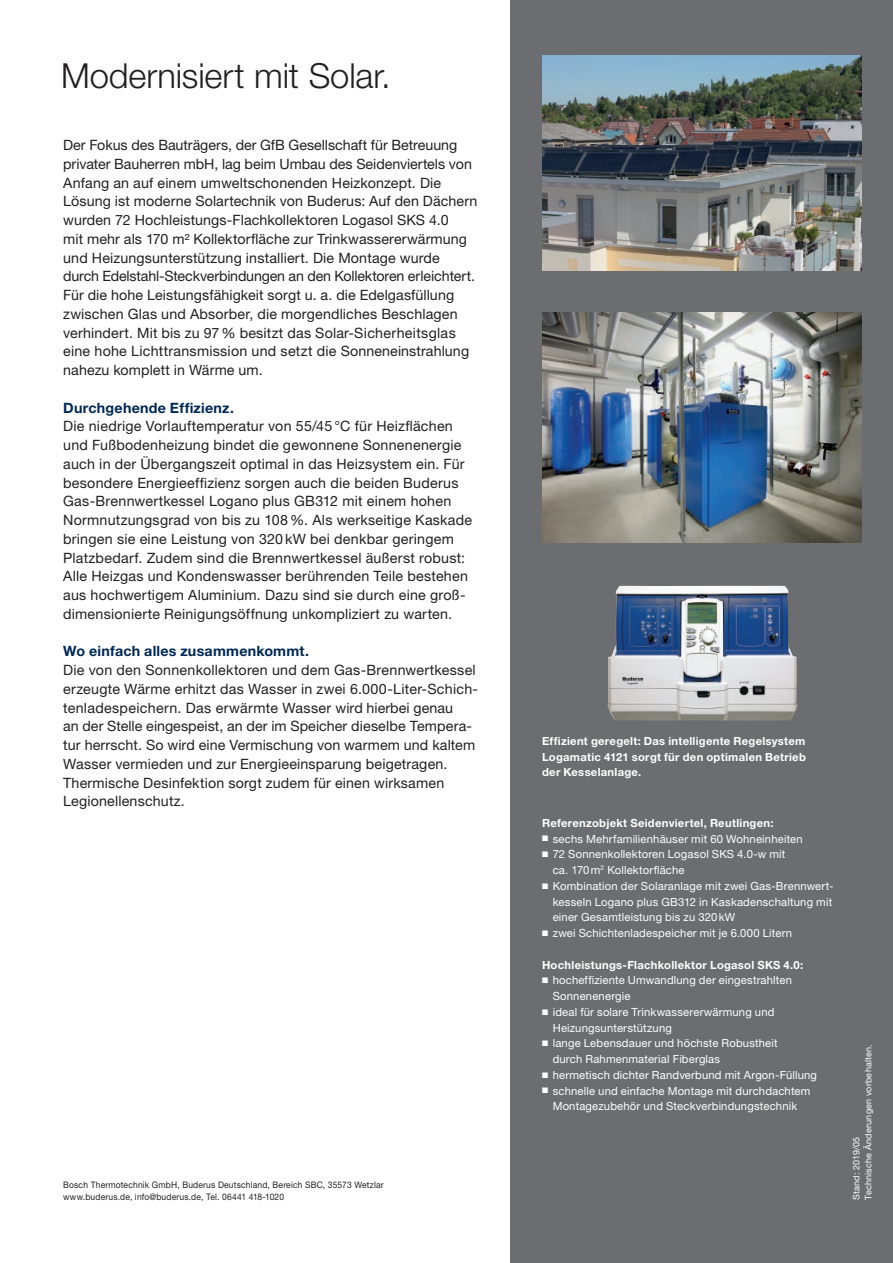
<style>
.page{position:relative;width:893px;height:1263px;background:#fff}
.page>*{position:absolute;margin:0;border:0;box-sizing:border-box;transform-origin:0 0}
.t1{font:300 34.5px "Helvetica Neue LT Pro";letter-spacing:-.005em;color:#231f20}
.t2{font:14.25px/18.8px "Helvetica Neue LT Pro";letter-spacing:.015em;color:#231f20}
.t3{font:700 14.25px "Helvetica Neue LT Pro";letter-spacing:.015em;color:#002855}
.t4{font:11.25px/15.8px "Helvetica Neue LT Pro";letter-spacing:.015em;color:#fff}
.t5{font:700 11.25px/15.8px "Helvetica Neue LT Pro";letter-spacing:.025em;color:#fff;text-align:justify}
.t6{font:9px/12px "Helvetica Neue LT Pro";letter-spacing:.025em;color:#231f20;scale:.94 1}
.t7{font:9px/12px "Helvetica Neue LT Pro";letter-spacing:.025em;color:#fff}
</style>
<div class="page">
<div style="left:510px;top:0;width:383px;height:1263px;background:#6c6d70"></div>
<img style="left:542px;top:56px;width:319px;height:214px">
<img style="left:542px;top:313px;width:319px;height:230px">
<img style="left:608px;top:586px;width:189px;height:134px">
<h1 class="t1" style="left:61px;top:55px;width:331px">Modernisiert mit Solar.</h1>
<p class="t2" style="left:63px;top:135px;width:416px">Der Fokus des Bauträgers, der GfB Gesellschaft für Betreuung privater Bauherren mbH, lag beim Umbau des Seidenviertels von Anfang an auf einem umweltschonenden Heizkonzept. Die Lösung ist moderne Solartechnik von Buderus: Auf den Dächern wurden 72 Hochleistungs-Flachkollektoren Logasol SKS 4.0<br>mit mehr als 170 m² Kollektorfläche zur Trinkwassererwärmung und Heizungsunterstützung installiert. Die Montage wurde durch Edelstahl-Steckverbindungen an den Kollektoren erleichtert.<br>Für die hohe Leistungsfähigkeit sorgt u. a. die Edelgasfüllung zwischen Glas und Absorber, die morgendliches Beschlagen verhindert. Mit bis zu 97% besitzt das Solar-Sicherheitsglas eine hohe Lichttransmission und setzt die Sonneneinstrahlung nahezu komplett in Wärme um.</p>
<p class="t3" style="left:63px;top:398px;width:172px">Durchgehende Effizienz.</p>
<p class="t2" style="left:63px;top:417px;width:410px">Die niedrige Vorlauftemperatur von 55/45 °C für Heizflächen und Fußbodenheizung bindet die gewonnene Sonnenenergie auch in der Übergangszeit optimal in das Heizsystem ein. Für besondere Energieeffizienz sorgen auch die beiden Buderus Gas-Brennwertkessel Logano plus GB312 mit einem hohen Normnutzungsgrad von bis zu 108%. Als werkseitige Kaskade bringen sie eine Leistung von 320 kW bei denkbar geringem Platzbedarf. Zudem sind die Brennwertkessel äußerst robust:<br>Alle Heizgas und Kondenswasser berührenden Teile bestehen aus hochwertigem Aluminium. Dazu sind sie durch eine groß&shy;dimensionierte Reinigungsöffnung unkompliziert zu warten.</p>
<p class="t3" style="left:63px;top:642px;width:247px">Wo einfach alles zusammenkommt.</p>
<p class="t2" style="left:63px;top:660px;width:416px">Die von den Sonnenkollektoren und dem Gas-Brennwertkessel erzeugte Wärme erhitzt das Wasser in zwei 6.000-Liter-Schich&shy;tenladespeichern. Das erwärmte Wasser wird hierbei genau<br>an der Stelle eingespeist, an der im Speicher dieselbe Tempera&shy;tur herrscht. So wird eine Vermischung von warmem und kaltem Wasser vermieden und zur Energieeinsparung beigetragen.<br>Thermische Desinfektion sorgt zudem für einen wirksamen Legionellenschutz.</p>
<p class="t6" style="left:63px;top:1178px;width:342px">Bosch Thermotechnik GmbH, Buderus Deutschland, Bereich SBC, 35573 Wetzlar www.buderus.de, info@buderus.de, Tel. 06441 418-1020</p>
<p class="t5" style="left:542px;top:732px;width:265px">Effizient geregelt: Das intelligente Regelsystem Logamatic 4121 sorgt für den optimalen Betrieb der Kesselanlage.</p>
<p class="t5" style="left:542px;top:815px;width:233px">Referenzobjekt Seidenviertel, Reutlingen:</p>
<p class="t4" style="left:542px;top:830px;width:262px">■ sechs Mehrfamilienhäuser mit 60 Wohneinheiten</p>
<p class="t4" style="left:553px;top:846px;width:234px;text-indent:-11px">■ 72 Sonnenkollektoren Logasol SKS 4.0-w mit ca. 170m<sup>2</sup> Kollektorfläche</p>
<p class="t4" style="left:553px;top:878px;width:282px;text-align:justify;text-indent:-11px">■ Kombination der Solaranlage mit zwei Gas-Brennwert&shy;kesseln Logano plus GB312 in Kaskadenschaltung mit einer Gesamtleistung bis zu 320kW</p>
<p class="t4" style="left:542px;top:925px;width:251px">■ zwei Schichtenladespeicher mit je 6.000 Litern</p>
<p class="t5" style="left:542px;top:956px;width:263px">Hochleistungs-Flachkollektor Logasol SKS 4.0:</p>
<p class="t4" style="left:553px;top:972px;width:241px;text-indent:-11px">■ hocheffiziente Umwandlung der eingestrahlten<br>Sonnenenergie</p>
<p class="t4" style="left:553px;top:1004px;width:223px;text-indent:-11px">■ ideal für solare Trinkwassererwärmung und<br>Heizungsunterstützung</p>
<p class="t4" style="left:553px;top:1035px;width:226px;text-indent:-11px">■ lange Lebensdauer und höchste Robustheit durch Rahmenmaterial Fiberglas</p>
<p class="t4" style="left:542px;top:1067px;width:276px">■ hermetisch dichter Randverbund mit Argon-Füllung</p>
<p class="t4" style="left:542px;top:1082px;width:270px;text-align:center">■ schnelle und einfache Montage mit durchdachtem<br>Montagezubehör und Steckverbindungstechnik</p>
<p class="t7" style="left:850px;top:1200px;width:157px;rotate:-90deg">Stand: 2019/05<br>Technische Änderungen vorbehalten.</p>
</div>
